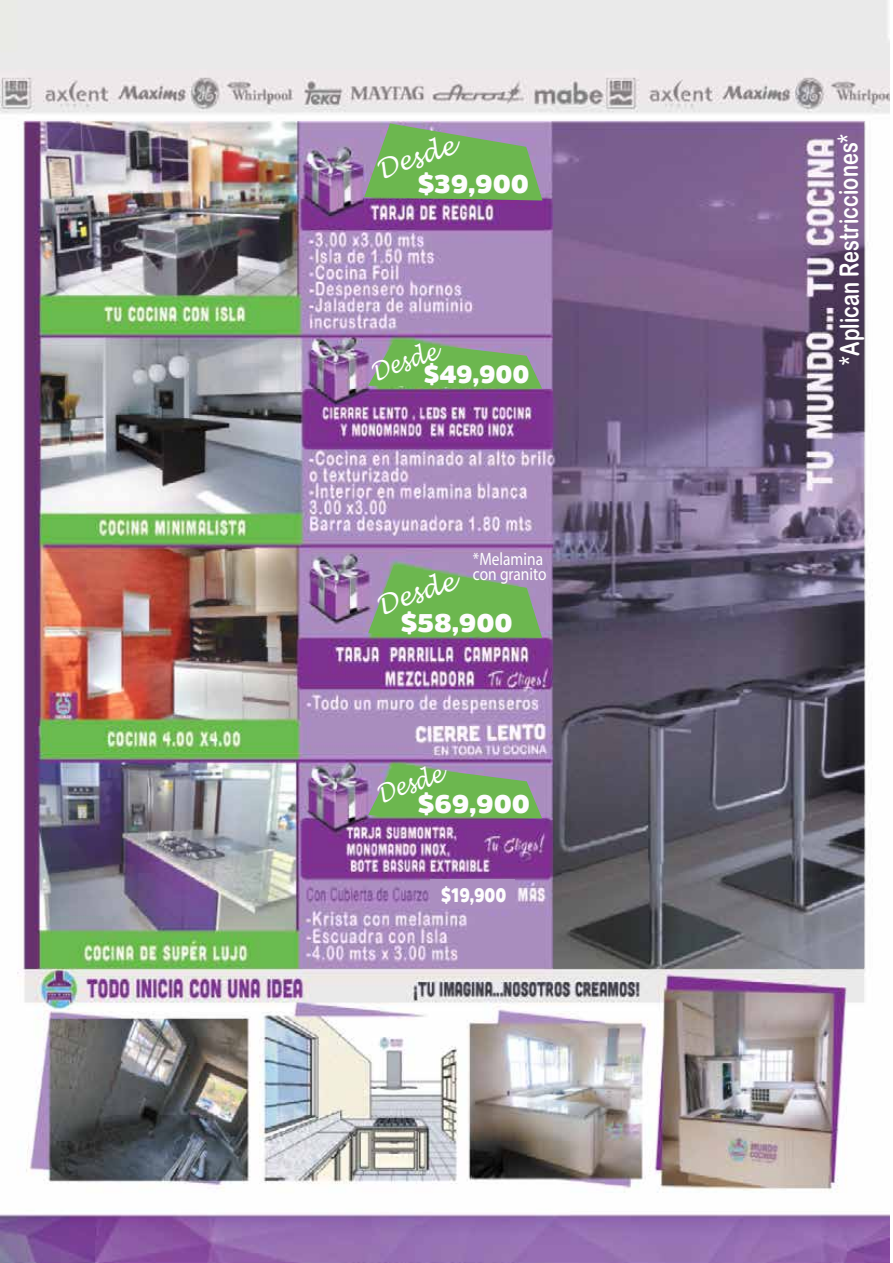
<style>
.page{position:relative;width:893px;height:1263px;background:#fff}
.page>*{position:absolute;margin:0;border:0;box-sizing:border-box;transform-origin:0 0}
.t1{font:26.1px "Arial Rounded MT Bold";letter-spacing:-.01em;color:#fff;scale:.77 1}
.t2{font:italic 25.95px "Lucida Handwriting";color:#fff;scale:.96 1}
.t3{font:900 25.5px "Amsi Pro";color:#fdfdfd;scale:1.04 1}
.t4{font:italic 24.6px "Lucida Handwriting";color:#fff;scale:.85 1}
.t5{font:900 24.6px "Amsi Pro";color:#fdfdfd}
.t6{font:900 19.5px "Amsi Pro";color:#fdfdfd;scale:.82 1}
.t7{font:18px/14.2px "Myriad Pro";color:#fff;scale:.86 1}
</style>
<div class="page">
<img style="left:0;top:0;width:890px;height:1263px">
<svg style="left:364px;top:123px;width:178px;height:77px;background:#7baa6b"></svg>
<svg style="left:368px;top:565px;width:174px;height:73px;background:#7aac69"></svg>
<svg style="left:368px;top:341px;width:174px;height:48px;background:#7aac69"></svg>
<svg style="left:368px;top:764px;width:174px;height:54px;background:#7bac6b"></svg>
<div style="left:431px;top:879px;width:84px;height:29px;background:#ab8ec0"></div>
<p class="t2" style="left:372px;top:155px;width:86px;rotate:-18deg">Desde</p>
<p class="t3" style="left:418px;top:166px;width:108px">$39,900</p>
<p class="t4" style="left:367px;top:358px;width:81px;rotate:-18deg">Desde</p>
<p class="t5" style="left:424px;top:357px;width:107px">$49,900</p>
<p class="t7" style="left:473px;top:552px;width:87px">*Melamina con granito</p>
<p class="t2" style="left:372px;top:591px;width:86px;rotate:-18deg">Desde</p>
<p class="t3" style="left:401px;top:605px;width:109px">$58,900</p>
<p class="t4" style="left:373px;top:780px;width:81px;rotate:-18deg">Desde</p>
<p class="t3" style="left:418px;top:786px;width:109px">$69,900</p>
<p class="t6" style="left:441px;top:882px;width:81px">$19,900</p>
<p class="t1" style="left:834px;top:365px;width:302px;rotate:-90deg">*Aplican Restricciones*</p>
</div>
